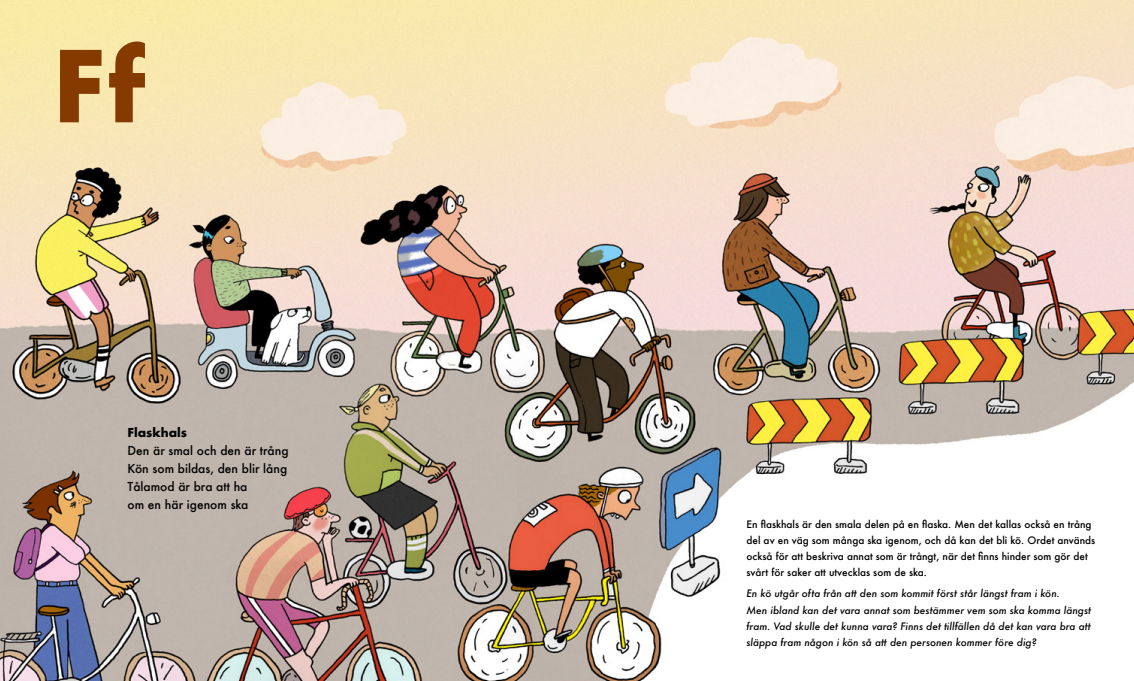
<style>
.page{position:relative;width:1134px;height:681px;background:#fff}
.page>*{position:absolute;margin:0;border:0;box-sizing:border-box;transform-origin:0 0}
.t1{font:700 96px "Futura";color:#853a00}
.t2{font:500 12px/18px "Futura";color:#000}
.t3{font:700 12px "Futura";color:#000}
.t4{font:italic 500 10px/16px "Futura";color:#000}
.t5{font:500 10px/16px "Futura";color:#000}
</style>
<div class="page">
<img style="left:0;top:0;width:1134px;height:680px">
<h1 class="t1" style="left:52px;top:17px;width:95px">Ff</h1>
<p class="t3" style="left:128px;top:424px;width:61px">Flaskhals</p>
<p class="t2" style="left:128px;top:441px;width:162px">Den är smal och den är trång<br>Kön som bildas, den blir lång<br>Tålamod är bra att ha<br>om en här igenom ska</p>
<p class="t5" style="left:746px;top:515px;width:350px">En flaskhals är den smala delen på en flaska. Men det kallas också en trång del av en väg som många ska igenom, och då kan det bli kö. Ordet används också för att beskriva annat som är trångt, när det finns hinder som gör det svårt för saker att utvecklas som de ska.</p>
<p class="t4" style="left:746px;top:585px;width:346px">En kö utgår ofta från att den som kommit först står längst fram i kön.<br>Men ibland kan det vara annat som bestämmer vem som ska komma längst fram. Vad skulle det kunna vara? Finns det tillfällen då det kan vara bra att släppa fram någon i kön så att den personen kommer före dig?</p>
</div>
